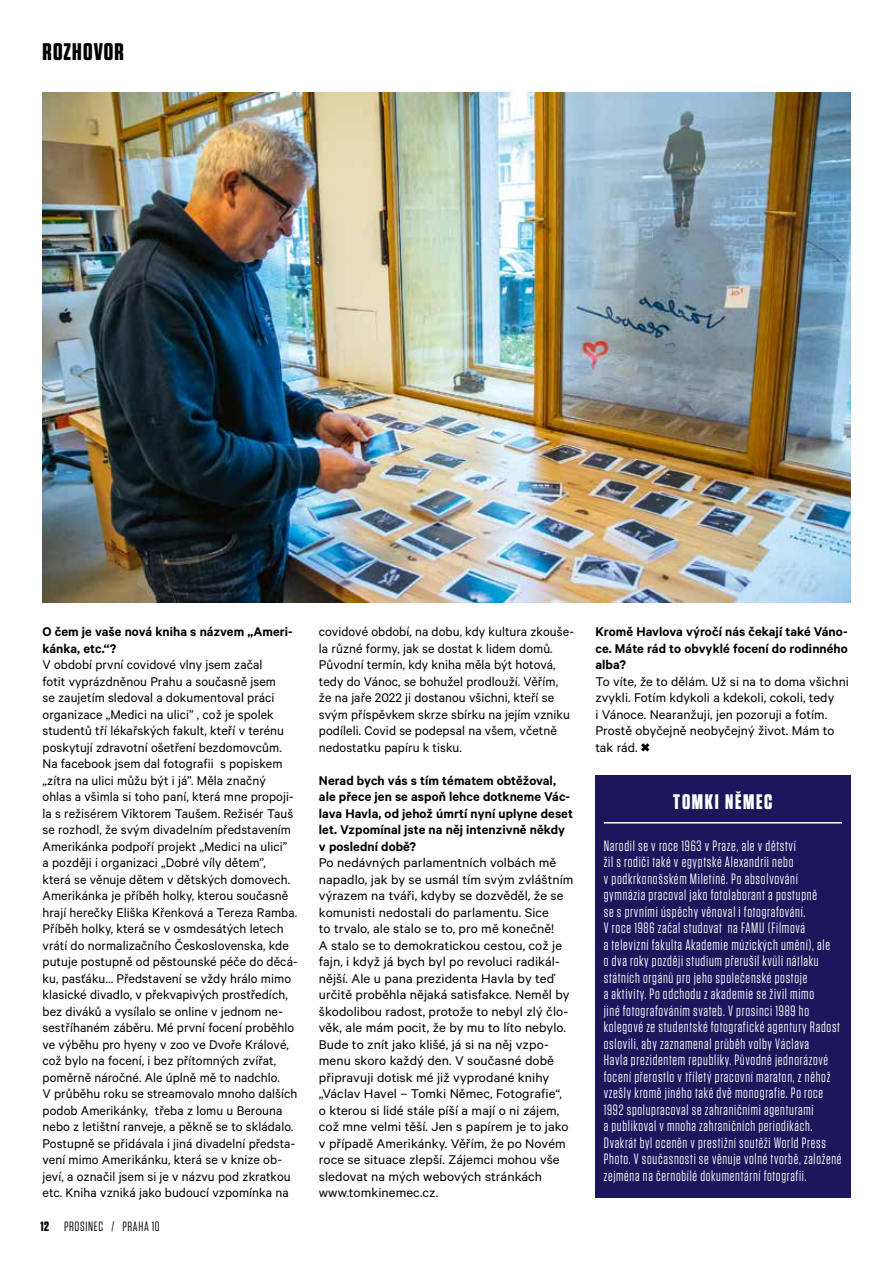
<style>
.page{position:relative;width:893px;height:1263px;background:#fff}
.page>*{position:absolute;margin:0;border:0;box-sizing:border-box;transform-origin:0 0}
.t1{font:700 24px "Tungsten";letter-spacing:.05em;color:#000}
.t2{font:700 21px "Tungsten";letter-spacing:.08em;color:#fff}
.t3{font:15px/16.5px "Tungsten";letter-spacing:.05em;color:#fff}
.t4{font:14.25px/16.5px "Calibre";letter-spacing:.005em;color:#000}
.t5{font:14.25px/16.5px "Calibre";letter-spacing:.005em;color:#000;scale:1.04 1}
.t6{font:600 14.25px/16.5px "Calibre";letter-spacing:.005em;color:#000}
.t7{font:13.5px "Tungsten";letter-spacing:.05em;color:#000}
.s1{font-weight:700}
</style>
<div class="page">
<div style="left:595px;top:800px;width:255px;height:397px;background:#1d165d"></div>
<div style="left:595px;top:775px;width:255px;height:58px;background:#1d165d"></div>
<hr style="left:604px;top:822px;width:238px;height:1px;background:#fff">
<img style="left:43px;top:92px;width:807px;height:511px">
<svg style="left:641px;top:743px;width:8px;height:8px"></svg>
<h1 class="t1" style="left:43px;top:38px;width:83px">ROZHOVOR</h1>
<p class="t6" style="left:43px;top:623px;width:252px">O čem je vaše nová kniha s názvem „Ameri&shy;kánka, etc.“?</p>
<p class="t4" style="left:43px;top:656px;width:257px">V období první covidové vlny jsem začal<br>fotit vyprázdněnou Prahu a současně jsem<br>se zaujetím sledoval a dokumentoval práci organizace „Medici na ulici” , což je spolek studentů tří lékařských fakult, kteří v terénu poskytují zdravotní ošetření bezdomovcům.<br>Na facebook jsem dal fotografii s popiskem „zítra na ulici můžu být i já”. Měla značný ohlas a všimla si toho paní, která mne propoji&shy;la s režisérem Viktorem Taušem. Režisér Tauš se rozhodl, že svým divadelním představením Amerikánka podpoří projekt „Medici na ulici”<br>a později i organizaci „Dobré víly dětem”, která se věnuje dětem v dětských domovech.<br>Amerikánka je příběh holky, kterou současně hrají herečky Eliška Křenková a Tereza Ramba.<br>Příběh holky, která se v osmdesátých letech vrátí do normalizačního Československa, kde putuje postupně od pěstounské péče do děcá&shy;ku, pasťáku… Představení se vždy hrálo mimo klasické divadlo, v překvapivých prostředích, bez diváků a vysílalo se online v jednom ne&shy;sestříhaném záběru. Mé první focení proběhlo ve výběhu pro hyeny v zoo ve Dvoře Králové, což bylo na focení, i bez přítomných zvířat, poměrně náročné. Ale úplně mě to nadchlo.<br>V průběhu roku se streamovalo mnoho dalších podob Amerikánky, třeba z lomu u Berouna nebo z letištní ranveje, a pěkně se to skládalo.<br>Postupně se přidávala i jiná divadelní předsta&shy;vení mimo Amerikánku, která se v knize ob&shy;jeví, a označil jsem si je v názvu pod zkratkou etc. Kniha vzniká jako budoucí vzpomínka na</p>
<p class="t7" style="left:40px;top:1219px;width:121px"><span class="s1">12</span> PROSINEC / PRAHA 10</p>
<p class="t4" style="left:319px;top:623px;width:257px">covidové období, na dobu, kdy kultura zkouše&shy;la různé formy, jak se dostat k lidem domů.<br>Původní termín, kdy kniha měla být hotová, tedy do Vánoc, se bohužel prodlouží. Věřím, že na jaře 2022 ji dostanou všichni, kteří se svým příspěvkem skrze sbírku na jejím vzniku podíleli. Covid se podepsal na všem, včetně nedostatku papíru k tisku.</p>
<p class="t6" style="left:319px;top:771px;width:256px">Nerad bych vás s tím tématem obtěžoval, ale přece jen se aspoň lehce dotkneme Vác&shy;lava Havla, od jehož úmrtí nyní uplyne deset let. Vzpomínal jste na něj intenzivně někdy v poslední době?</p>
<p class="t5" style="left:319px;top:854px;width:246px">Po nedávných parlamentních volbách mě napadlo, jak by se usmál tím svým zvláštním výrazem na tváři, kdyby se dozvěděl, že se komunisti nedostali do parlamentu. Sice<br>to trvalo, ale stalo se to, pro mě konečně!<br>A stalo se to demokratickou cestou, což je fajn, i když já bych byl po revoluci radikál&shy;nější. Ale u pana prezidenta Havla by teď určitě proběhla nějaká satisfakce. Neměl by škodolibou radost, protože to nebyl zlý člo&shy;věk, ale mám pocit, že by mu to líto nebylo.<br>Bude to znít jako klišé, já si na něj vzpo&shy;menu skoro každý den. V současné době připravuji dotisk mé již vyprodané knihy „Václav Havel – Tomki Němec, Fotografie“,<br>o kterou si lidé stále píší a mají o ni zájem, což mne velmi těší. Jen s papírem je to jako v případě Amerikánky. Věřím, že po Novém roce se situace zlepší. Zájemci mohou vše sledovat na mých webových stránkách www.tomkinemec.cz.</p>
<p class="t6" style="left:595px;top:623px;width:254px;text-align:justify">Kromě Havlova výročí nás čekají také Váno&shy;ce. Máte rád to obvyklé focení do rodinného alba?</p>
<p class="t4" style="left:595px;top:672px;width:255px">To víte, že to dělám. Už si na to doma všichni zvykli. Fotím kdykoli a kdekoli, cokoli, tedy<br>i Vánoce. Nearanžuji, jen pozoruji a fotím.<br>Prostě obyčejně neobyčejný život. Mám to tak rád.</p>
<h2 class="t2" style="left:673px;top:791px;width:101px">TOMKI NĚMEC</h2>
<p class="t3" style="left:604px;top:837px;width:239px">Narodil se v roce 1963 v Praze, ale v dětství<br>žil s rodiči také v egyptské Alexandrii nebo<br>v podkrkonošském Miletíně. Po absolvování gymnázia pracoval jako fotolaborant a postupně<br>se s prvními úspěchy věnoval i fotografování.<br>V roce 1986 začal studovat na FAMU (Filmová<br>a televizní fakulta Akademie múzických umění), ale<br>o dva roky později studium přerušil kvůli nátlaku státních orgánů pro jeho společenské postoje<br>a aktivity. Po odchodu z akademie se živil mimo<br>jiné fotografováním svateb. V prosinci 1989 ho kolegové ze studentské fotografické agentury Radost oslovili, aby zaznamenal průběh volby Václava<br>Havla prezidentem republiky. Původně jednorázové focení přerostlo v tříletý pracovní maraton, z něhož vzešly kromě jiného také dvě monografie. Po roce 1992 spolupracoval se zahraničními agenturami<br>a publikoval v mnoha zahraničních periodikách.<br>Dvakrát byl oceněn v prestižní soutěži World Press Photo. V současnosti se věnuje volné tvorbě, založené zejména na černobílé dokumentární fotografii.</p>
</div>
